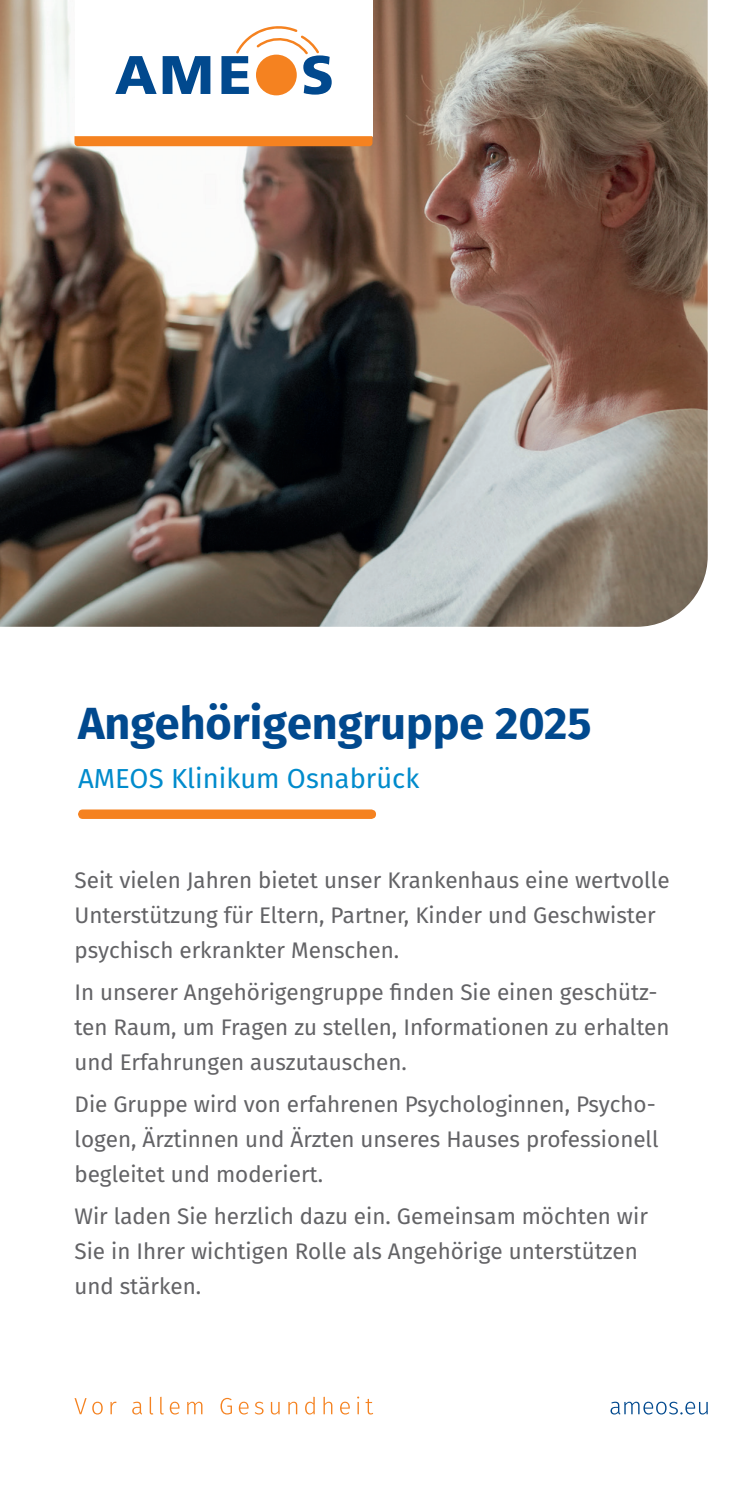
<style>
.page{position:relative;width:745px;height:1489px;background:#fff}
.page>*{position:absolute;margin:0;border:0;box-sizing:border-box;transform-origin:0 0}
.t1{font:700 45px "Fira Sans";color:#01498e}
.t2{font:27.5px "Fira Sans";color:#008bcc}
.t3{font:22.5px/35px "Fira Sans";color:#636366}
</style>
<div class="page">
<img style="left:0;top:0;width:707px;height:626px">
<div style="left:74px;top:0;width:298px;height:136px;background:#fff"></div>
<svg style="left:115px;top:56px;width:41px;height:38px"></svg>
<svg style="left:162px;top:56px;width:48px;height:38px"></svg>
<svg style="left:221px;top:26px;width:110px;height:69px"></svg>
<div style="left:256px;top:55px;width:40px;height:40px;background:#f58220;border-radius:50%"></div>
<svg style="left:74px;top:136px;width:298px;height:10px;background:#f58423"></svg>
<div style="left:78px;top:809px;width:298px;height:10px;background:#f58220;border-radius:5px"></div>
<svg style="left:74px;top:1398px;width:29px;height:16px"></svg>
<svg style="left:110px;top:1401px;width:6px;height:13px"></svg>
<svg style="left:132px;top:1401px;width:10px;height:13px"></svg>
<svg style="left:150px;top:1396px;width:3px;height:18px"></svg>
<svg style="left:160px;top:1396px;width:4px;height:18px"></svg>
<svg style="left:170px;top:1401px;width:9px;height:13px"></svg>
<svg style="left:187px;top:1401px;width:15px;height:13px"></svg>
<svg style="left:220px;top:1397px;width:12px;height:17px"></svg>
<svg style="left:239px;top:1401px;width:9px;height:13px"></svg>
<svg style="left:254px;top:1401px;width:9px;height:13px"></svg>
<svg style="left:271px;top:1401px;width:8px;height:13px"></svg>
<svg style="left:288px;top:1401px;width:9px;height:13px"></svg>
<svg style="left:305px;top:1396px;width:9px;height:18px"></svg>
<svg style="left:323px;top:1396px;width:9px;height:18px"></svg>
<svg style="left:340px;top:1401px;width:9px;height:13px"></svg>
<svg style="left:357px;top:1396px;width:2px;height:18px"></svg>
<svg style="left:365px;top:1398px;width:8px;height:16px"></svg>
<svg style="left:610px;top:1401px;width:97px;height:13px"></svg>
<h1 class="t1" style="left:78px;top:685px;width:515px">Angehörigengruppe 2025</h1>
<p class="t2" style="left:78px;top:757px;width:342px">AMEOS Klinikum Osnabrück</p>
<p class="t3" style="left:74px;top:861px;width:596px">Seit vielen Jahren bietet unser Krankenhaus eine wertvolle<br>Unterstützung für Eltern, Partner, Kinder und Geschwister psychisch erkrankter Menschen.</p>
<p class="t3" style="left:74px;top:973px;width:596px">In unserer Angehörigengruppe finden Sie einen geschütz&shy;ten Raum, um Fragen zu stellen, Informationen zu erhalten und Erfahrungen auszutauschen.</p>
<p class="t3" style="left:74px;top:1085px;width:585px">Die Gruppe wird von erfahrenen Psychologinnen, Psycho&shy;logen, Ärztinnen und Ärzten unseres Hauses professionell begleitet und moderiert.</p>
<p class="t3" style="left:74px;top:1197px;width:574px">Wir laden Sie herzlich dazu ein. Gemeinsam möchten wir<br>Sie in Ihrer wichtigen Rolle als Angehörige unterstützen und stärken.</p>
</div>
